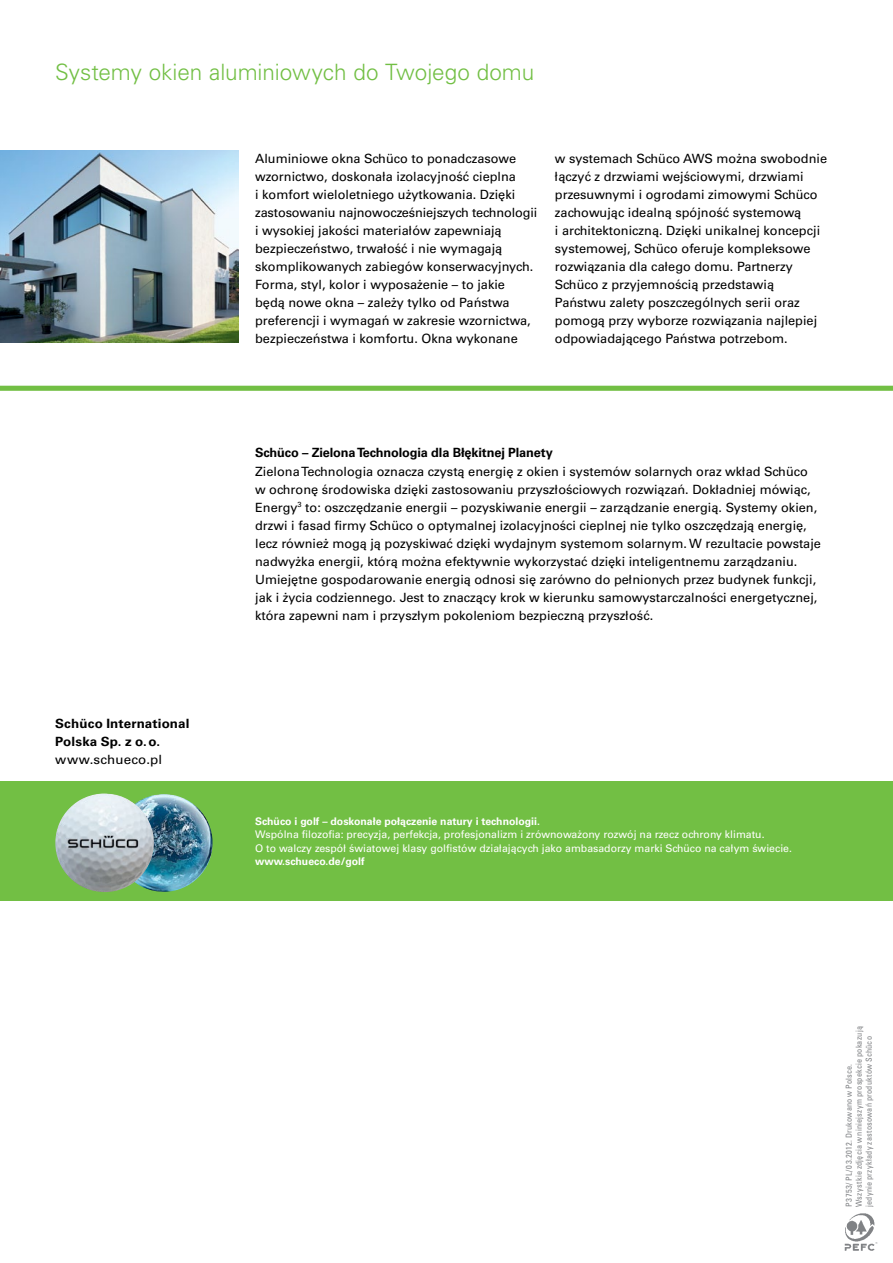
<style>
.page{position:relative;width:893px;height:1263px;background:#fff}
.page>*{position:absolute;margin:0;border:0;box-sizing:border-box;transform-origin:0 0}
.t1{font:300 22.5px "Univers LT Pl";letter-spacing:-.005em;color:#72bf44}
.t2{font:12.75px/18px "Univers LT Pl";color:#000}
.t3{font:700 12.75px "Univers LT Pl";letter-spacing:-.01em;color:#000}
.t4{font:700 12.75px/18px "Univers LT Pl";letter-spacing:.01em;color:#000;scale:1.05 1}
.t5{font:12.75px "Univers LT Pl";color:#000;scale:1.05 1}
.t6{font:10.5px/13.5px "Univers LT Pl";color:#fff}
.t7{font:700 10.5px "Univers LT Pl";color:#fff}
.t8{font:condensed 8.25px/9.9px "Univers LT Pl";letter-spacing:.025em;color:#808285}
</style>
<div class="page">
<div style="left:0;top:386px;width:893px;height:5px;background:#72bf44"></div>
<img style="left:0;top:151px;width:238px;height:191px">
<img style="left:844px;top:1213px;width:34px;height:38px">
<div style="left:0;top:782px;width:893px;height:119px;background:#72bf44"></div>
<img style="left:115px;top:794px;width:98px;height:98px;border-radius:49px">
<img style="left:55px;top:793px;width:99px;height:99px;border-radius:49px">
<h1 class="t1" style="left:55px;top:58px;width:481px">Systemy okien aluminiowych do Twojego domu</h1>
<p class="t2" style="left:255px;top:149px;width:284px">Aluminiowe okna Schüco to ponadczasowe wzornictwo, doskonała izolacyjność cieplna<br>i komfort wieloletniego użytkowania. Dzięki zastosowaniu najnowocześniejszych technologii i wysokiej jakości materiałów zapewniają bezpieczeństwo, trwałość i nie wymagają skomplikowanych zabiegów konserwacyjnych.<br>Forma, styl, kolor i wyposażenie – to jakie będą nowe okna – zależy tylko od Państwa preferencji i wymagań w zakresie wzornictwa, bezpieczeństwa i komfortu. Okna wykonane</p>
<p class="t2" style="left:555px;top:149px;width:274px">w systemach Schüco AWS można swobodnie łączyć z drzwiami wejściowymi, drzwiami przesuwnymi i ogrodami zimowymi Schüco zachowując idealną spójność systemową<br>i architektoniczną. Dzięki unikalnej koncepcji systemowej, Schüco oferuje kompleksowe rozwiązania dla całego domu. Partnerzy Schüco z przyjemnością przedstawią Państwu zalety poszczególnych serii oraz pomogą przy wyborze rozwiązania najlepiej odpowiadającego Państwa potrzebom.</p>
<p class="t4" style="left:55px;top:714px;width:129px">Schüco International<br>Polska Sp. z o.o.</p>
<p class="t5" style="left:55px;top:752px;width:103px">www.schueco.pl</p>
<p class="t3" style="left:255px;top:445px;width:299px">Schüco – Zielona Technologia dla Błękitnej Planety</p>
<p class="t2" style="left:255px;top:462px;width:567px">Zielona Technologia oznacza czystą energię z okien i systemów solarnych oraz wkład Schüco w ochronę środowiska dzięki zastosowaniu przyszłościowych rozwiązań. Dokładniej mówiąc, Energy<sup>3</sup> to: oszczędzanie energii – pozyskiwanie energii – zarządzanie energią. Systemy okien, drzwi i fasad firmy Schüco o optymalnej izolacyjności cieplnej nie tylko oszczędzają energię, lecz również mogą ją pozyskiwać dzięki wydajnym systemom solarnym. W rezultacie powstaje nadwyżka energii, którą można efektywnie wykorzystać dzięki inteligentnemu zarządzaniu.<br>Umiejętne gospodarowanie energią odnosi się zarówno do pełnionych przez budynek funkcji, jak i życia codziennego. Jest to znaczący krok w kierunku samowystarczalności energetycznej, która zapewni nam i przyszłym pokoleniom bezpieczną przyszłość.</p>
<p class="t7" style="left:255px;top:815px;width:286px">Schüco i golf – doskonałe połączenie natury i technologii.</p>
<p class="t6" style="left:255px;top:828px;width:538px">Wspólna filozofia: precyzja, perfekcja, profesjonalizm i zrównoważony rozwój na rzecz ochrony klimatu.<br>O to walczy zespół światowej klasy golfistów działających jako ambasadorzy marki Schüco na całym świecie.</p>
<p class="t7" style="left:255px;top:856px;width:111px">www.schueco.de/golf</p>
<p class="t8" style="left:844px;top:1207px;width:182px;rotate:-90deg">P 3753 / PL / 03.2012. Drukowano w Polsce.<br>Wszystkie zdjęcia w niniejszym prospekcie pokazują jedynie przykłady zastosowań produktów Schüco</p>
</div>
